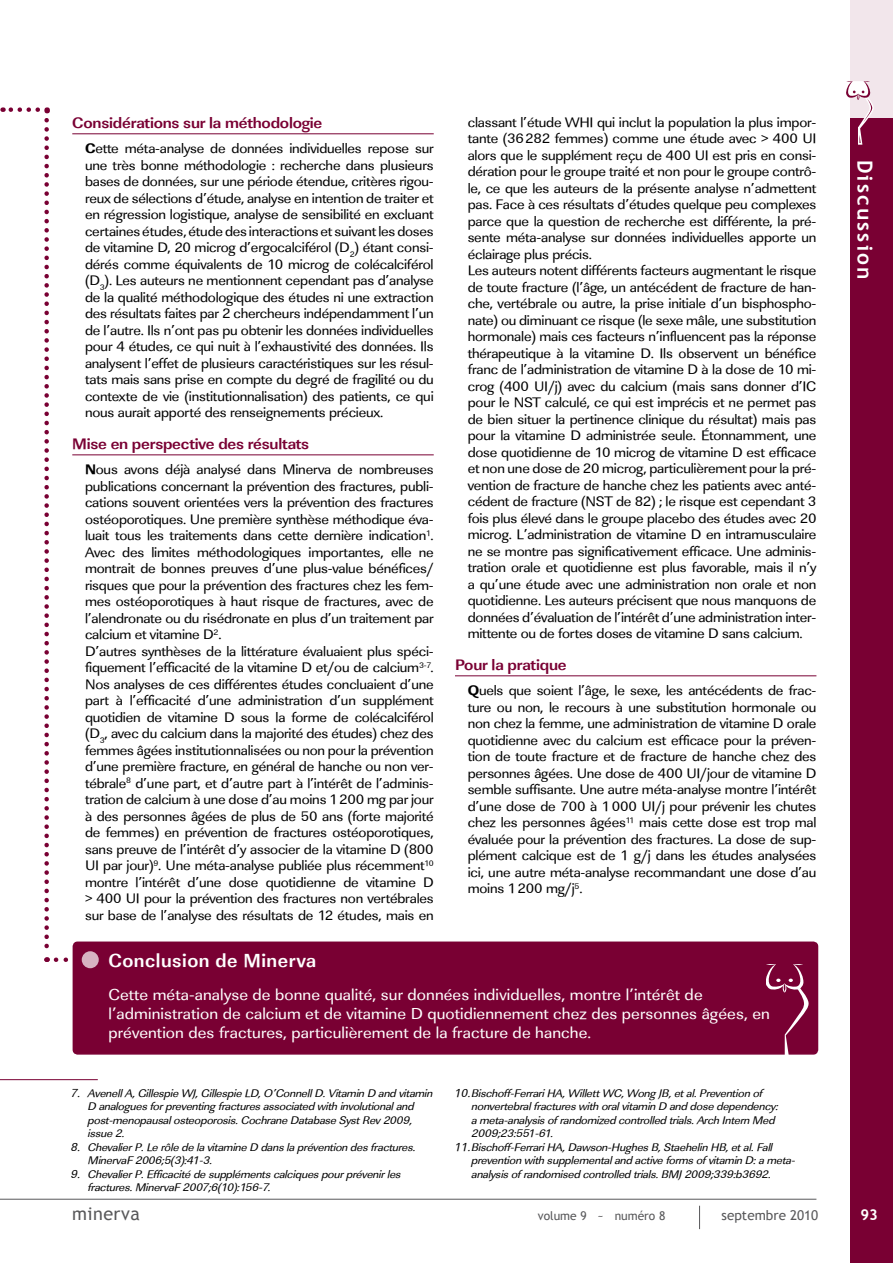
<style>
.page{position:relative;width:893px;height:1263px;background:#fff}
.page>*{position:absolute;margin:0;border:0;box-sizing:border-box;transform-origin:0 0}
.t1{font:700 21px "Trebuchet MS";letter-spacing:.1em;color:#fff}
.t2{font:700 19.5px "Linear Std";letter-spacing:.025em;color:#fff}
.t3{font:18px "Trebuchet MS";letter-spacing:.025em;color:#58585a}
.t4{font:16.35px/18.8px "Linear Std";letter-spacing:.005em;color:#fff;scale:1.05 1}
.t5{font:700 15.6px "Linear Std";letter-spacing:-.015em;color:#790033;scale:1.05 1}
.t6{font:700 15px "Trebuchet MS";color:#fff}
.t7{font:14.25px/16.5px "Linear Std";letter-spacing:-.015em;color:#000;text-align:justify;scale:1.05 1}
.t8{font:13.5px "Trebuchet MS";color:#58585a}
.t9{font:12px "Trebuchet MS";color:#58585a}
.t10{font:italic 12px "Linear Std";color:#000}
.t11{font:italic 11.4px/13.5px "Linear Std";letter-spacing:-.015em;color:#000;scale:1.05 1}
.s1{font-family:"Linear Std Xbold"}
.s2{font-size:12px}
</style>
<div class="page">
<div style="left:850px;top:0;width:43px;height:118px;background:#f2e6eb"></div>
<div style="left:850px;top:118px;width:43px;height:1145px;background:#790033"></div>
<svg style="left:699px;top:1206px;width:1px;height:23px"></svg>
<hr style="left:0;top:1199px;width:816px;height:1px;background:#58585a">
<svg style="left:846px;top:81px;width:28px;height:64px"></svg>
<div style="left:73px;top:942px;width:744px;height:112px;background:#790033;border-radius:4px"></div>
<div style="left:73px;top:941px;width:745px;height:113px;border:2px solid #790033;border-radius:4px"></div>
<hr style="left:72px;top:133px;width:362px;height:1px;background:#790033">
<hr style="left:72px;top:454px;width:362px;height:1px;background:#790033">
<hr style="left:455px;top:675px;width:361px;height:1px;background:#790033">
<div style="left:82px;top:951px;width:17px;height:17px;background:#d7b3c2;border-radius:50%"></div>
<svg style="left:766px;top:964px;width:42px;height:91px"></svg>
<svg style="left:44px;top:120px;width:5px;height:842px"></svg>
<svg style="left:56px;top:957px;width:20px;height:5px"></svg>
<svg style="left:3px;top:107px;width:35px;height:5px"></svg>
<hr style="left:0;top:1079px;width:98px;height:1px;background:#790033">
<p class="t5" style="left:72px;top:114px;width:240px">Considérations sur la méthodologie</p>
<p class="t7" style="left:85px;top:140px;width:334px"><span class="s1">C</span>ette méta-analyse de données individuelles repose sur une très bonne méthodologie : recherche dans plusieurs bases de données, sur une période étendue, critères rigou&shy;reux de sélections d’étude, analyse en intention de traiter et en régression logistique, analyse de sensibilité en excluant certaines études, étude des interactions et suivant les doses de vitamine D, 20 microg d’ergocalciférol (D<sub>2</sub>) étant consi&shy;dérés comme équivalents de 10 microg de colécalciférol (D<sub>3</sub>). Les auteurs ne mentionnent cependant pas d’analyse de la qualité méthodologique des études ni une extraction des résultats faites par 2 chercheurs indépendamment l’un de l’autre. Ils n’ont pas pu obtenir les données individuelles pour 4 études, ce qui nuit à l’exhaustivité des données. Ils analysent l’effet de plusieurs caractéristiques sur les résul&shy;tats mais sans prise en compte du degré de fragilité ou du contexte de vie (institutionnalisation) des patients, ce qui nous aurait apporté des renseignements précieux.</p>
<p class="t5" style="left:72px;top:435px;width:227px">Mise en perspective des résultats</p>
<p class="t7" style="left:85px;top:461px;width:334px;text-align:left"><span class="s1">N</span>ous avons déjà analysé dans Minerva de nombreuses publications concernant la prévention des fractures, publi&shy;cations souvent orientées vers la prévention des fractures ostéoporotiques. Une première synthèse méthodique éva&shy;luait tous les traitements dans cette dernière indication<sup>1</sup>.<br>Avec des limites méthodologiques importantes, elle ne montrait de bonnes preuves d’une plus-value bénéfices/ risques que pour la prévention des fractures chez les fem&shy;mes ostéoporotiques à haut risque de fractures, avec de l’alendronate ou du risédronate en plus d’un traitement par calcium et vitamine D<sup>2</sup>.<br>D’autres synthèses de la littérature évaluaient plus spéci&shy;fiquement l’efficacité de la vitamine D et/ou de calcium<sup>3-7</sup>.<br>Nos analyses de ces différentes études concluaient d’une part à l’efficacité d’une administration d’un supplément quotidien de vitamine D sous la forme de colécalciférol (D<sub>3</sub>, avec du calcium dans la majorité des études) chez des femmes âgées institutionnalisées ou non pour la prévention d’une première fracture, en général de hanche ou non ver&shy;tébrale<sup>8</sup> d’une part, et d’autre part à l’intérêt de l’adminis&shy;tration de calcium à une dose d’au moins 1200 mg par jour à des personnes âgées de plus de 50 ans (forte majorité de femmes) en prévention de fractures ostéoporotiques, sans preuve de l’intérêt d’y associer de la vitamine D (800<br>UI par jour)<sup>9</sup>. Une méta-analyse publiée plus récemment<sup>10 </sup>montre l’intérêt d’une dose quotidienne de vitamine D &gt; 400 UI pour la prévention des fractures non vertébrales sur base de l’analyse des résultats de 12 études, mais en</p>
<h2 class="t2" style="left:108px;top:948px;width:209px">Conclusion de Minerva</h2>
<p class="t7" style="left:468px;top:114px;width:334px;text-align:left">classant l’étude WHI qui inclut la population la plus impor&shy;tante (36282 femmes) comme une étude avec &gt; 400 UI alors que le supplément reçu de 400 UI est pris en consi&shy;dération pour le groupe traité et non pour le groupe contrô&shy;le, ce que les auteurs de la présente analyse n’admettent pas. Face à ces résultats d’études quelque peu complexes parce que la question de recherche est différente, la pré&shy;sente méta-analyse sur données individuelles apporte un éclairage plus précis.<br>Les auteurs notent différents facteurs augmentant le risque de toute fracture (l’âge, un antécédent de fracture de han&shy;che, vertébrale ou autre, la prise initiale d’un bisphospho&shy;nate) ou diminuant ce risque (le sexe mâle, une substitution hormonale) mais ces facteurs n’influencent pas la réponse thérapeutique à la vitamine D. Ils observent un bénéfice franc de l’administration de vitamine D à la dose de 10 mi&shy;crog (400 UI/j) avec du calcium (mais sans donner d’IC pour le NST calculé, ce qui est imprécis et ne permet pas de bien situer la pertinence clinique du résultat) mais pas pour la vitamine D administrée seule. Étonnamment, une dose quotidienne de 10 microg de vitamine D est efficace et non une dose de 20 microg, particulièrement pour la pré&shy;vention de fracture de hanche chez les patients avec anté&shy;cédent de fracture (NST de 82) ; le risque est cependant 3 fois plus élevé dans le groupe placebo des études avec 20 microg. L’administration de vitamine D en intramusculaire ne se montre pas significativement efficace. Une adminis&shy;tration orale et quotidienne est plus favorable, mais il n’y a qu’une étude avec une administration non orale et non quotidienne. Les auteurs précisent que nous manquons de données d’évaluation de l’intérêt d’une administration inter&shy;mittente ou de fortes doses de vitamine D sans calcium.</p>
<p class="t5" style="left:455px;top:656px;width:108px">Pour la pratique</p>
<p class="t7" style="left:468px;top:682px;width:334px"><span class="s1">Q</span>uels que soient l’âge, le sexe, les antécédents de frac&shy;ture ou non, le recours à une substitution hormonale ou non chez la femme, une administration de vitamine D orale quotidienne avec du calcium est efficace pour la préven&shy;tion de toute fracture et de fracture de hanche chez des personnes âgées. Une dose de 400 UI/jour de vitamine D semble suffisante. Une autre méta-analyse montre l’intérêt d’une dose de 700 à 1000 UI/j pour prévenir les chutes chez les personnes âgées<sup>11</sup> mais cette dose est trop mal évaluée pour la prévention des fractures. La dose de sup&shy;plément calcique est de 1 g/j dans les études analysées ici, une autre méta-analyse recommandant une dose d’au moins 1200 mg/j<sup>5</sup>.</p>
<p class="t4" style="left:108px;top:985px;width:632px">Cette méta-analyse de bonne qualité, sur données individuelles, montre l’intérêt de l’administration de calcium et de vitamine D quotidiennement chez des personnes âgées, en prévention des fractures, particulièrement de la fracture de hanche.</p>
<p class="t11" style="left:88px;top:1086px;width:330px">Avenell A, Gillespie WJ, Gillespie LD, O’Connell D. Vitamin D and vitamin D analogues for preventing fractures associated with involutional and post-menopausal osteoporosis. Cochrane Database Syst Rev 2009, issue 2.<br>Chevalier P. Le rôle de la vitamine D dans la prévention des fractures.<br>MinervaF 2006;5(3):41-3.<br>Chevalier P. Efficacité de suppléments calciques pour prévenir les fractures. MinervaF 2007;6(10):156-7.</p>
<p class="t10" style="left:71px;top:1085px;width:11px">7.</p>
<p class="t10" style="left:71px;top:1139px;width:11px">8.</p>
<p class="t10" style="left:71px;top:1166px;width:11px">9.</p>
<p class="t11" style="left:455px;top:1086px;width:295px"><span class="s2">10.</span>Bischoff-Ferrari HA, Willett WC, Wong JB, et al. Prevention of</p>
<p class="t11" style="left:472px;top:1099px;width:294px">nonvertebral fractures with oral vitamin D and dose dependency:</p>
<p class="t11" style="left:472px;top:1113px;width:291px">a meta-analysis of randomized controlled trials. Arch Intern Med</p>
<p class="t11" style="left:472px;top:1126px;width:79px">2009;23:551-61.</p>
<p class="t11" style="left:455px;top:1140px;width:305px"><span class="s2">11.</span>Bischoff-Ferrari HA, Dawson-Hughes B, Staehelin HB, et al. Fall</p>
<p class="t11" style="left:472px;top:1153px;width:310px">prevention with supplemental and active forms of vitamin D: a meta-</p>
<p class="t11" style="left:472px;top:1167px;width:287px">analysis of randomised controlled trials. BMJ 2009;339:b3692.</p>
<h1 class="t1" style="left:878px;top:160px;width:121px;rotate:90deg">Discussion</h1>
<p class="t3" style="left:72px;top:1203px;width:69px">minerva</p>
<p class="t9" style="left:538px;top:1209px;width:129px">volume 9 ~ numéro 8</p>
<p class="t8" style="left:722px;top:1207px;width:98px">septembre 2010</p>
<p class="t6" style="left:860px;top:1206px;width:19px">93</p>
</div>
